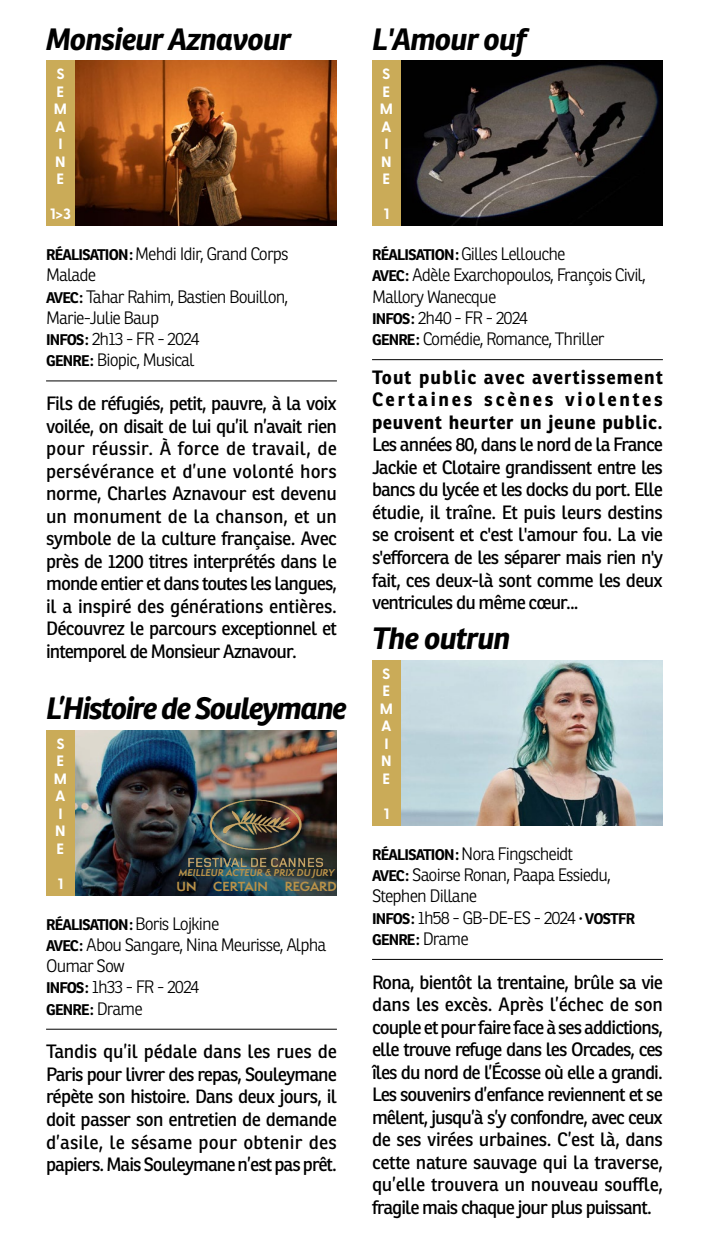
<style>
.page{position:relative;width:709px;height:1241px;background:#fff}
.page>*{position:absolute;margin:0;border:0;box-sizing:border-box;transform-origin:0 0}
.t1{font:italic 700 30px "Ronnia";letter-spacing:-.03em;color:#000}
.t2{font:italic 700 30px "Ronnia";letter-spacing:-.05em;color:#000}
.t3{font:18.75px/22.5px "Ronnia";letter-spacing:-.05em;color:#000;text-align:justify}
.t4{font:700 18.75px/22.5px "Ronnia";letter-spacing:.03em;color:#000;text-align:justify}
.t5{font:300 17.5px/21.2px "Ronnia";letter-spacing:-.05em;color:#000}
.t6{font:700 15px "Ronnia";letter-spacing:-.05em;color:#000}
.t7{font:700 15px/17.5px "Greycliff CF";color:#fff;text-align:center}
.t8{font:700 12.25px "Semplicita Pro";color:#b99249}
.t9{font:italic 700 9.25px "Semplicita Pro";color:#b99249}
.s1{font-weight:700;font-size:15px}
.s2{font-weight:300;font-size:17.5px}
</style>
<div class="page">
<img style="left:404px;top:61px;width:259px;height:165px">
<hr style="left:372px;top:359px;width:291px;height:1px;background:#000">
<div style="left:372px;top:60px;width:29px;height:166px;background:#caab58"></div>
<img style="left:401px;top:660px;width:261px;height:165px">
<hr style="left:372px;top:958px;width:291px;height:1px;background:#000">
<div style="left:372px;top:660px;width:29px;height:165px;background:#caab58"></div>
<img style="left:75px;top:61px;width:262px;height:165px">
<hr style="left:46px;top:380px;width:291px;height:1px;background:#000">
<div style="left:46px;top:60px;width:29px;height:166px;background:#caab58"></div>
<img style="left:75px;top:730px;width:262px;height:165px">
<hr style="left:46px;top:1028px;width:291px;height:1px;background:#000">
<div style="left:46px;top:730px;width:29px;height:165px;background:#caab58"></div>
<img style="left:185px;top:796px;width:140px;height:73px">
<h1 class="t1" style="left:46px;top:20px;width:247px">Monsieur Aznavour</h1>
<p class="t7" style="left:54px;top:64px;width:15px">S<br>E<br>M<br>A<br>I<br>N<br>E</p>
<p class="t7" style="left:50px;top:204px;width:22px">1&gt;3</p>
<p class="t5" style="left:46px;top:243px;width:244px"><span class="s1">RÉALISATION:</span> Mehdi Idir, Grand Corps<br>Malade<br><span class="s1">AVEC:</span> Tahar Rahim, Bastien Bouillon,<br>Marie-Julie Baup<br><span class="s1">INFOS:</span> 2h13 - FR - 2024<br><span class="s1">GENRE:</span> Biopic, Musical</p>
<p class="t3" style="left:46px;top:392px;width:292px">Fils de réfugiés, petit, pauvre, à la voix voilée, on disait de lui qu’il n’avait rien pour réussir. À force de travail, de persévérance et d’une volonté hors norme, Charles Aznavour est devenu un monument de la chanson, et un symbole de la culture française. Avec près de 1200 titres interprétés dans le monde entier et dans toutes les langues, il a inspiré des générations entières.<br>Découvrez le parcours exceptionnel et intemporel de Monsieur Aznavour.</p>
<h1 class="t2" style="left:46px;top:689px;width:302px">L’Histoire de Souleymane</h1>
<p class="t7" style="left:54px;top:733px;width:15px">S<br>E<br>M<br>A<br>I<br>N<br>E</p>
<p class="t7" style="left:58px;top:873px;width:7px">1</p>
<p class="t9" style="left:179px;top:865px;width:157px">MEILLEUR ACTEUR &amp; PRIX DU JURY</p>
<p class="t8" style="left:177px;top:877px;width:21px">UN</p>
<p class="t8" style="left:213px;top:877px;width:56px">CERTAIN</p>
<p class="t8" style="left:285px;top:877px;width:54px">REGARD</p>
<p class="t6" style="left:46px;top:914px;width:175px">RÉALISATION: <span class="s2">Boris Lojkine</span></p>
<p class="t5" style="left:46px;top:933px;width:282px"><span class="s1">AVEC:</span> Abou Sangare, Nina Meurisse, Alpha<br>Oumar Sow<br><span class="s1">INFOS:</span> 1h33 - FR - 2024</p>
<p class="t6" style="left:46px;top:999px;width:98px">GENRE: <span class="s2">Drame</span></p>
<p class="t3" style="left:46px;top:1040px;width:292px">Tandis qu’il pédale dans les rues de Paris pour livrer des repas, Souleymane répète son histoire. Dans deux jours, il doit passer son entretien de demande d’asile, le sésame pour obtenir des papiers. Mais Souleymane n’est pas prêt.</p>
<h1 class="t1" style="left:372px;top:20px;width:156px">L'Amour ouf</h1>
<p class="t7" style="left:380px;top:64px;width:15px">S<br>E<br>M<br>A<br>I<br>N<br>E</p>
<p class="t7" style="left:384px;top:204px;width:7px">1</p>
<p class="t5" style="left:372px;top:243px;width:275px"><span class="s1">RÉALISATION:</span> Gilles Lellouche<br><span class="s1">AVEC:</span> Adèle Exarchopoulos, François Civil,<br>Mallory Wanecque<br><span class="s1">INFOS:</span> 2h40 - FR - 2024<br><span class="s1">GENRE:</span> Comédie, Romance, Thriller</p>
<p class="t4" style="left:372px;top:366px;width:292px">Tout public avec avertissement Certaines scènes violentes peuvent heurter un jeune public.</p>
<p class="t3" style="left:372px;top:433px;width:292px">Les années 80, dans le nord de la France Jackie et Clotaire grandissent entre les bancs du lycée et les docks du port. Elle étudie, il traîne. Et puis leurs destins se croisent et c'est l'amour fou. La vie s'efforcera de les séparer mais rien n'y fait, ces deux-là sont comme les deux ventricules du même cœur...</p>
<h1 class="t1" style="left:372px;top:619px;width:140px">The outrun</h1>
<p class="t7" style="left:380px;top:664px;width:15px">S<br>E<br>M<br>A<br>I<br>N<br>E</p>
<p class="t7" style="left:384px;top:804px;width:7px">1</p>
<p class="t5" style="left:372px;top:842px;width:265px"><span class="s1">RÉALISATION:</span> Nora Fingscheidt<br><span class="s1">AVEC:</span> Saoirse Ronan, Paapa Essiedu,<br>Stephen Dillane<br><span class="s1">INFOS:</span> 1h58 - GB-DE-ES - 2024 <span class="s1">· VOSTFR</span></p>
<p class="t6" style="left:372px;top:929px;width:98px">GENRE: <span class="s2">Drame</span></p>
<p class="t3" style="left:372px;top:970px;width:292px">Rona, bientôt la trentaine, brûle sa vie dans les excès. Après l’échec de son couple et pour faire face à ses addictions, elle trouve refuge dans les Orcades, ces îles du nord de l’Écosse où elle a grandi.<br>Les souvenirs d’enfance reviennent et se mêlent, jusqu’à s’y confondre, avec ceux de ses virées urbaines. C’est là, dans cette nature sauvage qui la traverse, qu’elle trouvera un nouveau souffle, fragile mais chaque jour plus puissant.</p>
</div>
